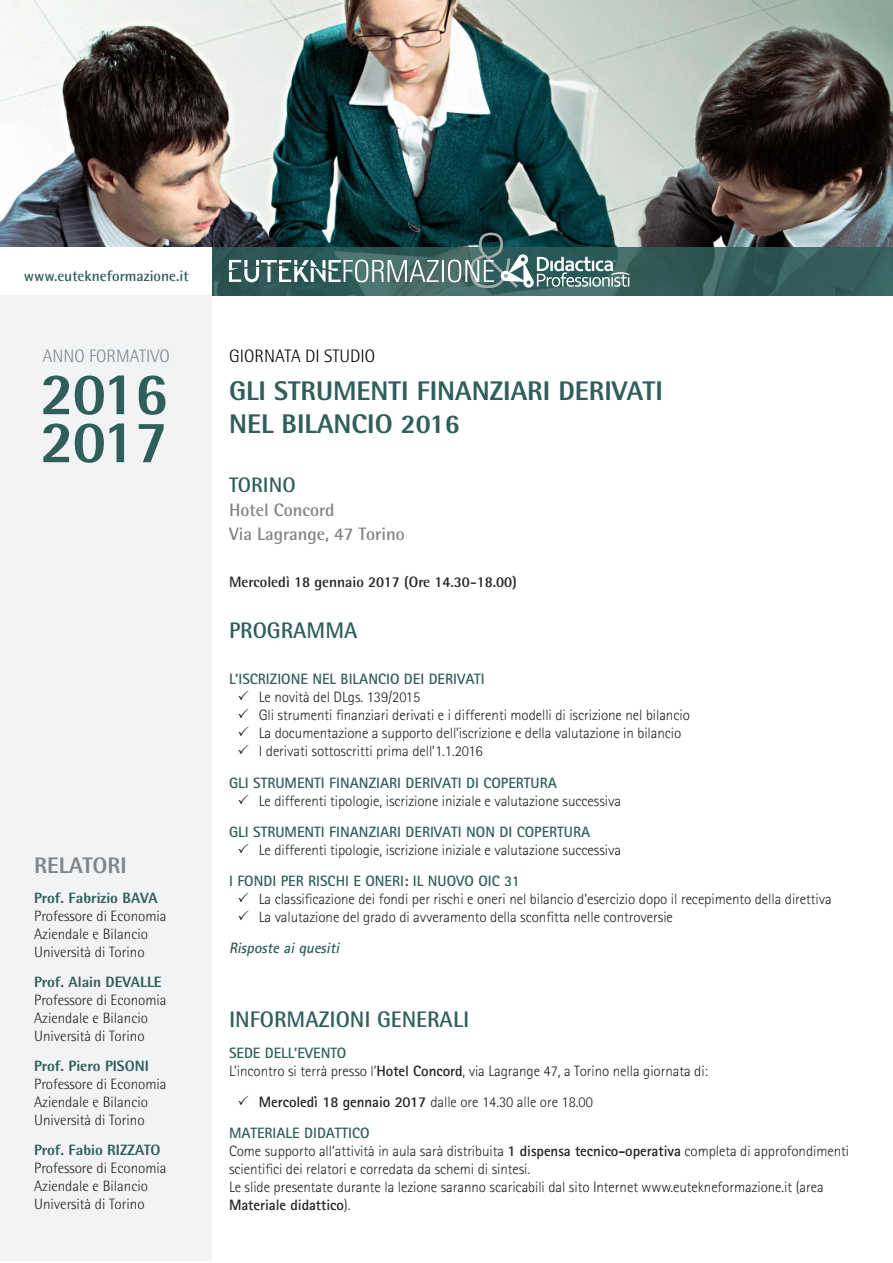
<style>
.page{position:relative;width:893px;height:1263px;background:#fff}
.page>*{position:absolute;margin:0;border:0;box-sizing:border-box;transform-origin:0 0}
.t1{font:800 60px "Rotis Semi Sans Std";letter-spacing:-.02em;color:#2f5e5b}
.titolo{font:800 27px/33px "Rotis Semi Sans Std";color:#2f5e5b}
.SOTTOTITOLI{font:700 22.5px "Rotis Semi Sans Std";color:#2f5e5b}
.t2{font:800 22.5px "Rotis Semi Sans Std";color:#828688}
.SOTTOTITOLI-2{font:700 21px "Rotis Semi Sans Std";color:#2f5e5b}
.SOTTOTITOLI-3{font:700 18px "Rotis Semi Sans Std";color:#828688}
.t3{font:300 18px "Rotis Semi Sans Std";color:#000001}
.t4{font:300 18px "Rotis Semi Sans Std";color:#828688}
.Testo_normale{font:300 15px/18px "Rotis Sans Serif Std";letter-spacing:-.005em;color:#231f20}
.SOTTOTITOLI-4{font:300 15px/18px "Rotis Semi Sans Std";color:#231f20}
.SOTTOTITOLI-5{font:700 15px "Rotis Sans Serif Std";color:#2f5e5b}
.SOTTOTITOLI-6{font:800 15px "Rotis Semi Sans Std";color:#2f5e5b}
.date{font:700 15px "Rotis Semi Sans Std";color:#231f20}
.t5{font:700 15px "Rotis Semi Sans Std";color:#2f5e5b}
.SOTTOTITOLI-7{font:italic 700 15px "Rotis Sans Serif Std";color:#2f5e5b}
.s1{font-weight:700}
</style>
<div class="page">
<img style="left:0;top:0;width:893px;height:296px">
<svg style="left:212px;top:247px;width:681px;height:48px;background:#345d5a"></svg>
<div style="left:0;top:247px;width:212px;height:49px;background:#fff"></div>
<div style="left:1px;top:296px;width:211px;height:965px;background:#f2f3f4"></div>
<svg style="left:229px;top:260px;width:210px;height:22px"></svg>
<hr style="left:442px;top:260px;width:2px;height:22px;background:#fff">
<svg style="left:448px;top:233px;width:181px;height:55px;background:#537776"></svg>
<p class="t5" style="left:24px;top:267px;width:166px">www.eutekneformazione.it</p>
<p class="t4" style="left:43px;top:346px;width:129px">ANNO FORMATIVO</p>
<p class="t3" style="left:229px;top:346px;width:148px">GIORNATA DI STUDIO</p>
<p class="t1" style="left:40px;top:356px;width:129px">2016</p>
<p class="t1" style="left:40px;top:404px;width:129px">2017</p>
<p class="titolo" style="left:229px;top:374px;width:435px">GLI STRUMENTI FINANZIARI DERIVATI<br>NEL BILANCIO 2016</p>
<p class="t2" style="left:34px;top:851px;width:94px">RELATORI</p>
<p class="SOTTOTITOLI-6" style="left:34px;top:888px;width:125px">Prof. Fabrizio BAVA</p>
<p class="SOTTOTITOLI-4" style="left:34px;top:907px;width:134px">Professore di Economia<br>Aziendale e Bilancio<br>Università di Torino</p>
<p class="SOTTOTITOLI-6" style="left:34px;top:972px;width:129px">Prof. Alain DEVALLE</p>
<p class="SOTTOTITOLI-4" style="left:34px;top:991px;width:134px">Professore di Economia<br>Aziendale e Bilancio<br>Università di Torino</p>
<p class="SOTTOTITOLI-6" style="left:34px;top:1056px;width:116px">Prof. Piero PISONI</p>
<p class="SOTTOTITOLI-4" style="left:34px;top:1075px;width:134px">Professore di Economia<br>Aziendale e Bilancio<br>Università di Torino</p>
<p class="SOTTOTITOLI-6" style="left:34px;top:1140px;width:128px">Prof. Fabio RIZZATO</p>
<p class="SOTTOTITOLI-4" style="left:34px;top:1159px;width:134px">Professore di Economia<br>Aziendale e Bilancio<br>Università di Torino</p>
<p class="SOTTOTITOLI-2" style="left:229px;top:472px;width:68px">TORINO</p>
<p class="SOTTOTITOLI-3" style="left:229px;top:499px;width:107px">Hotel Concord</p>
<p class="SOTTOTITOLI-3" style="left:229px;top:523px;width:177px">Via Lagrange, 47 Torino</p>
<p class="date" style="left:229px;top:573px;width:289px">Mercoledì 18 gennaio 2017 (Ore 14.30-18.00)</p>
<p class="SOTTOTITOLI" style="left:229px;top:616px;width:130px">PROGRAMMA</p>
<p class="SOTTOTITOLI-5" style="left:229px;top:670px;width:257px">L’ISCRIZIONE NEL BILANCIO DEI DERIVATI</p>
<p class="Testo_normale" style="left:259px;top:688px;width:163px">Le novità del DLgs. 139/2015</p>
<p class="Testo_normale" style="left:259px;top:706px;width:433px">Gli strumenti finanziari derivati e i differenti modelli di iscrizione nel bilancio</p>
<p class="Testo_normale" style="left:259px;top:724px;width:424px">La documentazione a supporto dell’iscrizione e della valutazione in bilancio</p>
<p class="Testo_normale" style="left:259px;top:742px;width:225px">I derivati sottoscritti prima dell’1.1.2016</p>
<p class="SOTTOTITOLI-5" style="left:229px;top:773px;width:329px">GLI STRUMENTI FINANZIARI DERIVATI DI COPERTURA</p>
<p class="Testo_normale" style="left:259px;top:791px;width:364px">Le differenti tipologie, iscrizione iniziale e valutazione successiva</p>
<p class="SOTTOTITOLI-5" style="left:229px;top:822px;width:363px">GLI STRUMENTI FINANZIARI DERIVATI NON DI COPERTURA</p>
<p class="Testo_normale" style="left:259px;top:841px;width:364px">Le differenti tipologie, iscrizione iniziale e valutazione successiva</p>
<p class="SOTTOTITOLI-5" style="left:229px;top:871px;width:292px">I FONDI PER RISCHI E ONERI: IL NUOVO OIC 31</p>
<p class="Testo_normale" style="left:259px;top:890px;width:574px">La classificazione dei fondi per rischi e oneri nel bilancio d’esercizio dopo il recepimento della direttiva</p>
<p class="Testo_normale" style="left:259px;top:908px;width:416px">La valutazione del grado di avveramento della sconfitta nelle controversie</p>
<p class="SOTTOTITOLI-7" style="left:229px;top:939px;width:115px">Risposte ai quesiti</p>
<p class="SOTTOTITOLI" style="left:229px;top:1005px;width:242px">INFORMAZIONI GENERALI</p>
<p class="SOTTOTITOLI-5" style="left:229px;top:1043px;width:119px">SEDE DELL’EVENTO</p>
<p class="Testo_normale" style="left:229px;top:1062px;width:481px">L’incontro si terrà presso l’<span class="s1">Hotel Concord</span>, via Lagrange 47, a Torino nella giornata di:</p>
<p class="Testo_normale" style="left:259px;top:1092px;width:336px"><span class="s1">Mercoledì 18 gennaio 2017</span> dalle ore 14.30 alle ore 18.00</p>
<p class="SOTTOTITOLI-5" style="left:229px;top:1123px;width:142px">MATERIALE DIDATTICO</p>
<p class="Testo_normale" style="left:229px;top:1142px;width:622px">Come supporto all’attività in aula sarà distribuita <span class="s1">1 dispensa tecnico-operativa</span> completa di approfondimenti scientifici dei relatori e corredata da schemi di sintesi.</p>
<p class="Testo_normale" style="left:229px;top:1178px;width:596px">Le slide presentate durante la lezione saranno scaricabili dal sito Internet www.eutekneformazione.it (area<br><span class="s1">Materiale didattico</span>).</p>
</div>
